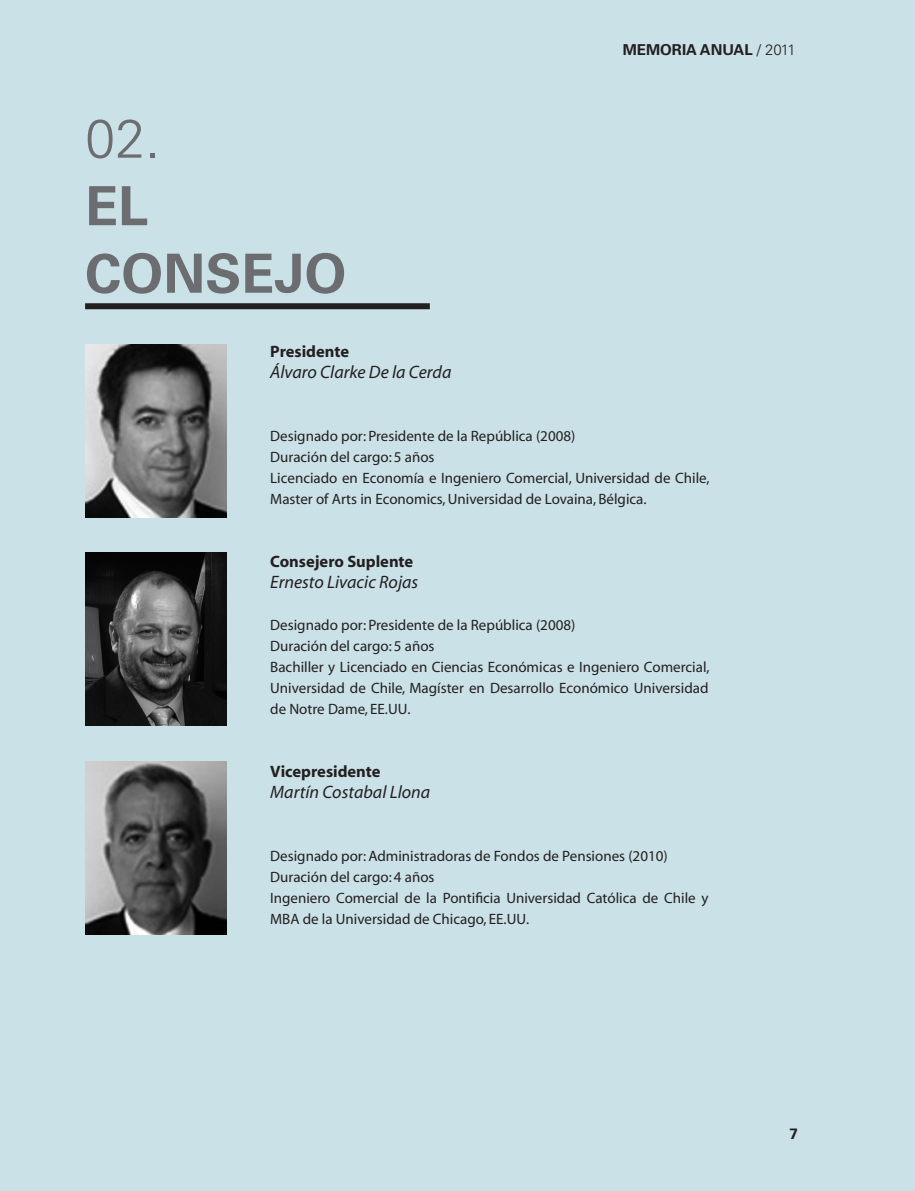
<style>
.page{position:relative;width:915px;height:1191px;background:#fff}
.page>*{position:absolute;margin:0;border:0;box-sizing:border-box;transform-origin:0 0}
.t1{font:700 54px "Univers";color:#6c6d70}
.t2{font:300 54px "Univers";color:#6c6d70}
.t3{font:italic 18px "Myriad";color:#231f20}
.t4{font:700 16.5px "Myriad";color:#231f20}
.t5{font:15px/21px "Myriad";color:#231f20}
.t6{font:700 15px "Univers";color:#231f20}
.s1{font-weight:300}
</style>
<div class="page">
<div style="left:0;top:0;width:914px;height:1191px;background:#cae1e7"></div>
<div style="left:85px;top:303px;width:344px;height:6px;background:#231f20"></div>
<img style="left:85px;top:344px;width:142px;height:173px">
<img style="left:85px;top:553px;width:142px;height:172px">
<img style="left:85px;top:761px;width:142px;height:173px">
<p class="t2" style="left:85px;top:106px;width:77px">02.</p>
<p class="t1" style="left:85px;top:174px;width:65px">EL</p>
<p class="t1" style="left:85px;top:242px;width:263px">CONSEJO</p>
<p class="t4" style="left:270px;top:343px;width:80px">Presidente</p>
<p class="t3" style="left:270px;top:363px;width:183px">Álvaro Clarke De la Cerda</p>
<p class="t6" style="left:622px;top:41px;width:174px">MEMORIA ANUAL <span class="s1">/ 2011</span></p>
<p class="t5" style="left:270px;top:426px;width:306px">Designado por: Presidente de la República (2008)</p>
<p class="t5" style="left:270px;top:447px;width:166px">Duración del cargo: 5 años</p>
<p class="t5" style="left:270px;top:468px;width:440px">Licenciado en Economía e Ingeniero Comercial, Universidad de Chile,<br>Master of Arts in Economics, Universidad de Lovaina, Bélgica.</p>
<p class="t4" style="left:270px;top:553px;width:144px">Consejero Suplente</p>
<p class="t3" style="left:270px;top:573px;width:149px">Ernesto Livacic Rojas</p>
<p class="t5" style="left:270px;top:615px;width:306px">Designado por: Presidente de la República (2008)</p>
<p class="t5" style="left:270px;top:636px;width:166px">Duración del cargo: 5 años</p>
<p class="t5" style="left:270px;top:657px;width:441px;text-align:justify">Bachiller y Licenciado en Ciencias Económicas e Ingeniero Comercial, Universidad de Chile, Magíster en Desarrollo Económico Universidad de Notre Dame, EE.UU.</p>
<p class="t4" style="left:270px;top:763px;width:112px">Vicepresidente</p>
<p class="t3" style="left:270px;top:783px;width:161px">Martín Costabal Llona</p>
<p class="t5" style="left:270px;top:846px;width:399px">Designado por: Administradoras de Fondos de Pensiones (2010)</p>
<p class="t5" style="left:270px;top:867px;width:166px">Duración del cargo: 4 años</p>
<p class="t5" style="left:270px;top:888px;width:439px">Ingeniero Comercial de la Pontificia Universidad Católica de Chile y<br>MBA de la Universidad de Chicago, EE.UU.</p>
<p class="t6" style="left:789px;top:1125px;width:10px">7</p>
</div>
